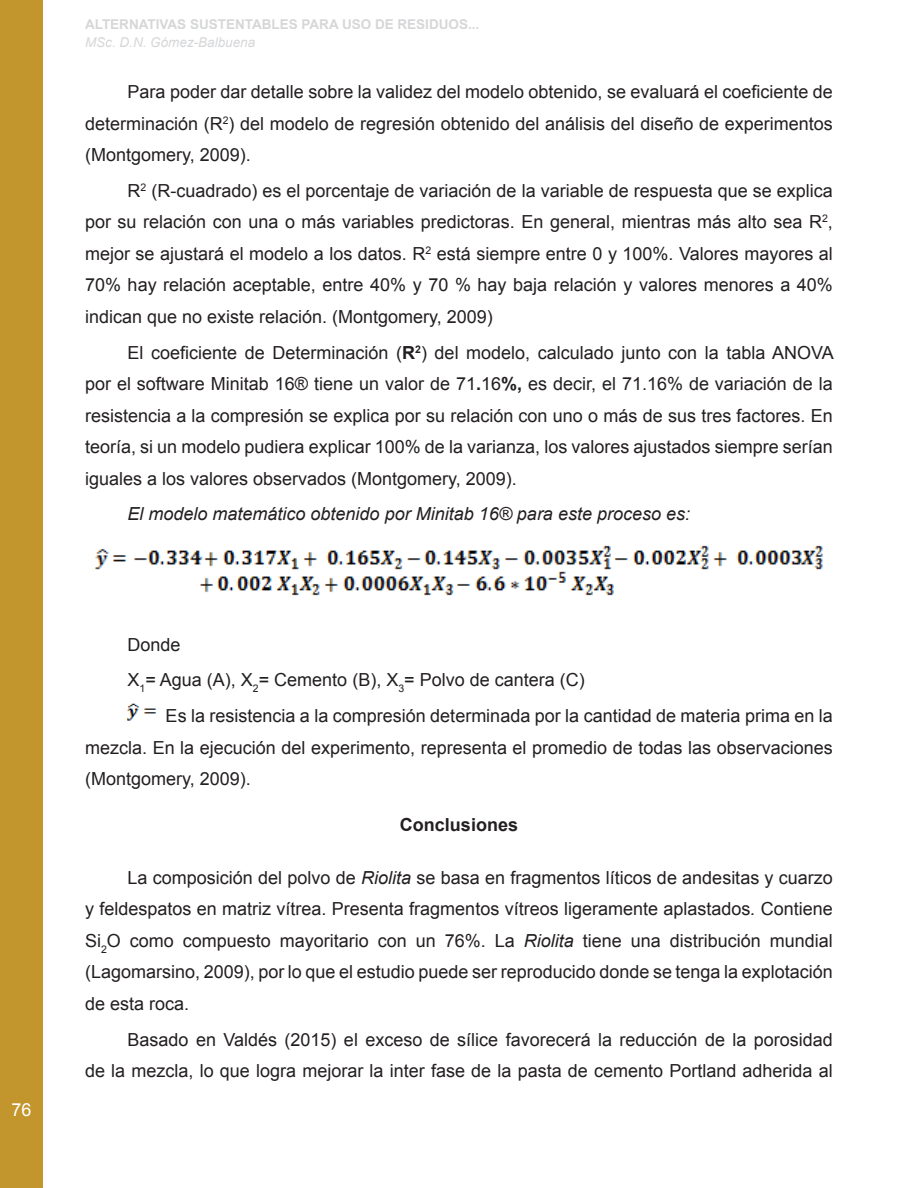
<style>
.page{position:relative;width:918px;height:1188px;background:#fff}
.page>*{position:absolute;margin:0;border:0;box-sizing:border-box;transform-origin:0 0}
.PÁRRAFO{font:18px/31.5px "Arial";color:#231f20;text-align:justify}
.PÁRRAFO-2{font:italic 18px "Arial";color:#231f20}
._1-TITULOS{font:700 18px "Arial";color:#231f20}
.t1{font:18px "Arial";color:#fff}
.t2{font:700 13.5px "Arial";color:#d1d2d4}
.t3{font:italic 13.5px "Arial";color:#d1d2d4}
.s1{font-weight:700}
.s2{font-style:italic}
</style>
<div class="page">
<div style="left:0;top:0;width:42px;height:1188px;background:#c3952d"></div>
<img style="left:128px;top:703px;width:29px;height:18px">
<img style="left:94px;top:545px;width:729px;height:51px">
<p class="t1" style="left:11px;top:1097px;width:22px">76</p>
<p class="t2" style="left:85px;top:14px;width:396px">ALTERNATIVAS SUSTENTABLES PARA USO DE RESIDUOS...</p>
<p class="t3" style="left:85px;top:34px;width:172px">MSc. D.N. Gómez-Balbuena</p>
<p class="PÁRRAFO" style="left:85px;top:76px;width:749px;text-indent:43px">Para poder dar detalle sobre la validez del modelo obtenido, se evaluará el coeficiente de determinación (R<sup>2</sup>) del modelo de regresión obtenido del análisis del diseño de experimentos (Montgomery, 2009).</p>
<p class="PÁRRAFO" style="left:85px;top:175px;width:749px;text-indent:43px">R<sup>2</sup> (R-cuadrado) es el porcentaje de variación de la variable de respuesta que se explica por su relación con una o más variables predictoras. En general, mientras más alto sea R<sup>2</sup>, mejor se ajustará el modelo a los datos. R<sup>2</sup> está siempre entre 0 y 100%. Valores mayores al 70% hay relación aceptable, entre 40% y 70 % hay baja relación y valores menores a 40% indican que no existe relación. (Montgomery, 2009)</p>
<p class="PÁRRAFO" style="left:85px;top:336px;width:750px;text-indent:43px">El coeficiente de Determinación (<span class="s1">R</span><sup>2</sup>) del modelo, calculado junto con la tabla ANOVA por el software Minitab 16® tiene un valor de 71<span class="s1">.</span>16<span class="s1">%,</span> es decir, el 71.16% de variación de la resistencia a la compresión se explica por su relación con uno o más de sus tres factores. En teoría, si un modelo pudiera explicar 100% de la varianza, los valores ajustados siempre serían iguales a los valores observados (Montgomery, 2009).</p>
<p class="PÁRRAFO-2" style="left:128px;top:502px;width:564px">El modelo matemático obtenido por Minitab 16® para este proceso es:</p>
<p class="PÁRRAFO" style="left:128px;top:628px;width:55px">Donde</p>
<p class="PÁRRAFO" style="left:128px;top:664px;width:459px">X<sub>1</sub>= Agua (A), X<sub>2</sub>= Cemento (B), X<sub>3</sub>= Polvo de cantera (C)</p>
<p class="PÁRRAFO" style="left:85px;top:700px;width:749px;text-indent:81px">Es la resistencia a la compresión determinada por la cantidad de materia prima en la mezcla. En la ejecución del experimento, representa el promedio de todas las observaciones (Montgomery, 2009).</p>
<p class="_1-TITULOS" style="left:400px;top:812px;width:120px">Conclusiones</p>
<p class="PÁRRAFO" style="left:85px;top:862px;width:749px;text-indent:43px">La composición del polvo de <span class="s2">Riolita</span> se basa en fragmentos líticos de andesitas y cuarzo y feldespatos en matriz vítrea. Presenta fragmentos vítreos ligeramente aplastados<span class="s2">.</span> Contiene Si<sub>2</sub>O como compuesto mayoritario con un 76%. La <span class="s2">Riolita</span> tiene una distribución mundial (Lagomarsino, 2009), por lo que el estudio puede ser reproducido donde se tenga la explotación de esta roca.</p>
<p class="PÁRRAFO" style="left:85px;top:1023px;width:749px;text-align:right">Basado en Valdés (2015) el exceso de sílice favorecerá la reducción de la porosidad<br>de la mezcla, lo que logra mejorar la inter fase de la pasta de cemento Portland adherida al</p>
</div>
